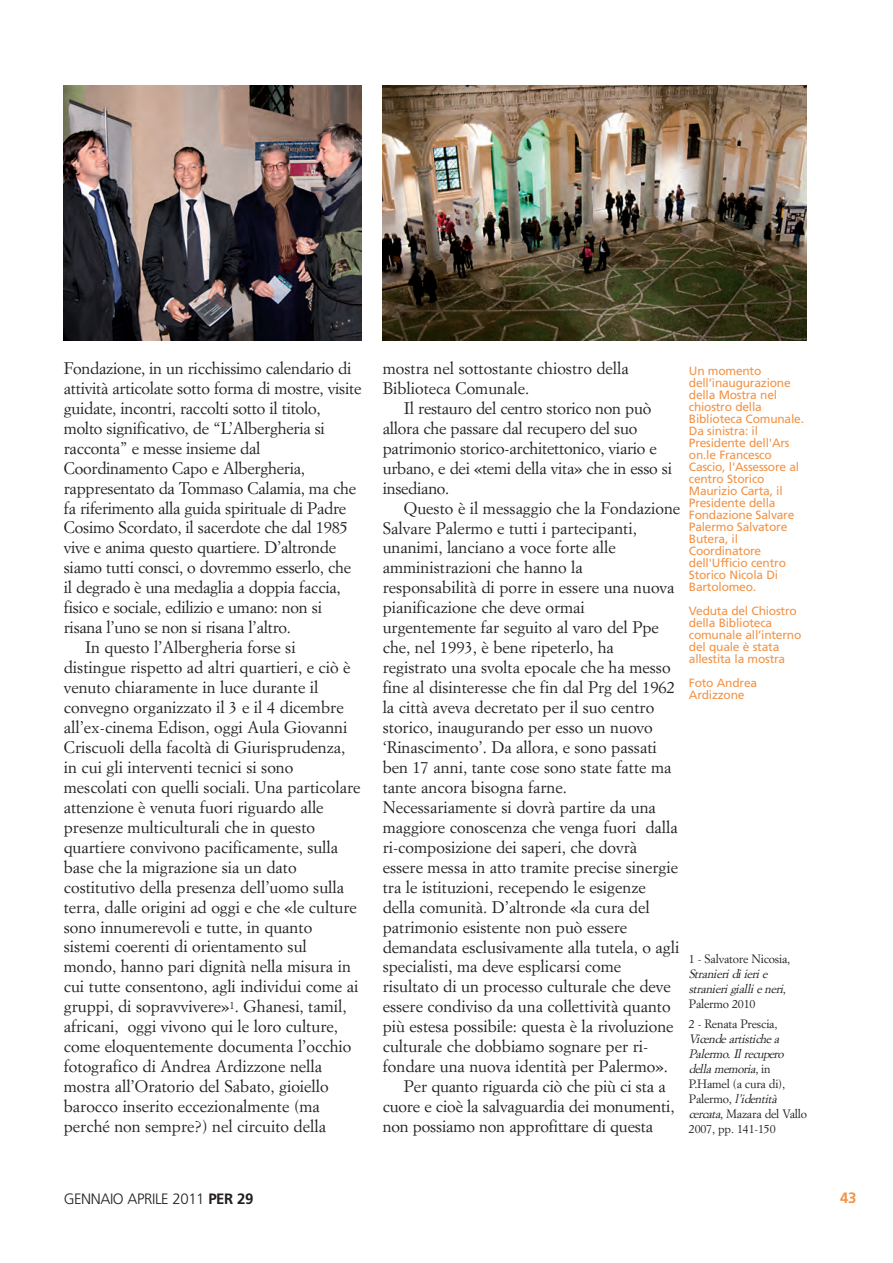
<style>
.page{position:relative;width:893px;height:1263px;background:#fff}
.page>*{position:absolute;margin:0;border:0;box-sizing:border-box;transform-origin:0 0}
.t1{font:16.5px/20px "Simoncini Garamond";color:#231f20}
.t2{font:300 15px "Frutiger";letter-spacing:-.03em;color:#231f20}
.t3{font:700 15px "Frutiger";color:#f29347}
.t4{font:12px/12px "Frutiger";letter-spacing:-.015em;color:#f29347}
.t5{font:italic 12px/15px "Simoncini Garamond";color:#231f20}
.t6{font:12px "Simoncini Garamond";letter-spacing:-.015em;color:#231f20}
.s1{font-style:normal}
.s2{font-weight:700}
</style>
<div class="page">
<img style="left:383px;top:85px;width:423px;height:255px">
<img style="left:64px;top:85px;width:297px;height:255px">
<p class="t1" style="left:64px;top:359px;width:289px">Fondazione, in un ricchissimo calendario di</p>
<p class="t1" style="left:64px;top:379px;width:299px">attività articolate sotto forma di mostre, visite</p>
<p class="t1" style="left:64px;top:399px;width:258px">guidate, incontri, raccolti sotto il titolo,</p>
<p class="t1" style="left:64px;top:419px;width:263px">molto significativo, de “L’Albergheria si</p>
<p class="t1" style="left:64px;top:439px;width:198px">racconta” e messe insieme dal</p>
<p class="t1" style="left:64px;top:459px;width:243px">Coordinamento Capo e Albergheria,</p>
<p class="t1" style="left:64px;top:479px;width:294px">rappresentato da Tommaso Calamia, ma che</p>
<p class="t1" style="left:64px;top:499px;width:284px">fa riferimento alla guida spirituale di Padre</p>
<p class="t1" style="left:64px;top:519px;width:286px">Cosimo Scordato, il sacerdote che dal 1985</p>
<p class="t1" style="left:64px;top:539px;width:274px">vive e anima questo quartiere. D’altronde</p>
<p class="t1" style="left:64px;top:559px;width:289px">siamo tutti consci, o dovremmo esserlo, che</p>
<p class="t1" style="left:64px;top:579px;width:278px">il degrado è una medaglia a doppia faccia,</p>
<p class="t1" style="left:64px;top:599px;width:260px">fisico e sociale, edilizio e umano: non si</p>
<p class="t1" style="left:64px;top:619px;width:229px">risana l’uno se non si risana l’altro.</p>
<p class="t1" style="left:85px;top:639px;width:212px">In questo l’Albergheria forse si</p>
<p class="t1" style="left:64px;top:659px;width:288px">distingue rispetto ad altri quartieri, e ciò è</p>
<p class="t1" style="left:64px;top:678px;width:256px">venuto chiaramente in luce durante il</p>
<p class="t1" style="left:64px;top:698px;width:281px">convegno organizzato il 3 e il 4 dicembre</p>
<p class="t1" style="left:64px;top:718px;width:285px">all’ex-cinema Edison, oggi Aula Giovanni</p>
<p class="t1" style="left:64px;top:738px;width:283px">Criscuoli della facoltà di Giurisprudenza,</p>
<p class="t1" style="left:64px;top:758px;width:231px">in cui gli interventi tecnici si sono</p>
<p class="t1" style="left:64px;top:778px;width:298px">mescolati con quelli sociali. Una particolare</p>
<p class="t1" style="left:64px;top:798px;width:261px">attenzione è venuta fuori riguardo alle</p>
<p class="t1" style="left:64px;top:818px;width:253px">presenze multiculturali che in questo</p>
<p class="t1" style="left:64px;top:838px;width:276px">quartiere convivono pacificamente, sulla</p>
<p class="t1" style="left:64px;top:858px;width:234px">base che la migrazione sia un dato</p>
<p class="t1" style="left:64px;top:878px;width:282px">costitutivo della presenza dell’uomo sulla</p>
<p class="t1" style="left:64px;top:898px;width:295px">terra, dalle origini ad oggi e che «le culture</p>
<p class="t1" style="left:64px;top:918px;width:250px">sono innumerevoli e tutte, in quanto</p>
<p class="t1" style="left:64px;top:938px;width:245px">sistemi coerenti di orientamento sul</p>
<p class="t1" style="left:64px;top:958px;width:289px">mondo, hanno pari dignità nella misura in</p>
<p class="t1" style="left:64px;top:978px;width:296px">cui tutte consentono, agli individui come ai</p>
<p class="t1" style="left:64px;top:998px;width:284px">gruppi, di sopravvivere»<sup>1</sup>. Ghanesi, tamil,</p>
<p class="t1" style="left:64px;top:1017px;width:276px">africani, oggi vivono qui le loro culture,</p>
<p class="t1" style="left:64px;top:1037px;width:289px">come eloquentemente documenta l’occhio</p>
<p class="t1" style="left:64px;top:1057px;width:260px">fotografico di Andrea Ardizzone nella</p>
<p class="t1" style="left:64px;top:1077px;width:266px">mostra all’Oratorio del Sabato, gioiello</p>
<p class="t1" style="left:64px;top:1097px;width:258px">barocco inserito eccezionalmente (ma</p>
<p class="t1" style="left:64px;top:1117px;width:264px">perché non sempre?) nel circuito della</p>
<p class="t1" style="left:383px;top:359px;width:248px">mostra nel sottostante chiostro della<br>Biblioteca Comunale.</p>
<p class="t1" style="left:383px;top:399px;width:291px;text-indent:21px">Il restauro del centro storico non può allora che passare dal recupero del suo patrimonio storico-architettonico, viario e urbano, e dei «temi della vita» che in esso si insediano.</p>
<p class="t1" style="left:404px;top:499px;width:278px">Questo è il messaggio che la Fondazione</p>
<p class="t1" style="left:383px;top:519px;width:256px">Salvare Palermo e tutti i partecipanti,</p>
<p class="t1" style="left:383px;top:539px;width:235px">unanimi, lanciano a voce forte alle</p>
<p class="t1" style="left:383px;top:559px;width:202px">amministrazioni che hanno la</p>
<p class="t1" style="left:383px;top:579px;width:293px">responsabilità di porre in essere una nuova</p>
<p class="t1" style="left:383px;top:599px;width:204px">pianificazione che deve ormai</p>
<p class="t1" style="left:383px;top:619px;width:278px">urgentemente far seguito al varo del Ppe</p>
<p class="t1" style="left:383px;top:639px;width:233px">che, nel 1993, è bene ripeterlo, ha</p>
<p class="t1" style="left:383px;top:659px;width:289px">registrato una svolta epocale che ha messo</p>
<p class="t1" style="left:383px;top:679px;width:294px">fine al disinteresse che fin dal Prg del 1962</p>
<p class="t1" style="left:383px;top:698px;width:273px">la città aveva decretato per il suo centro</p>
<p class="t1" style="left:383px;top:718px;width:272px">storico, inaugurando per esso un nuovo</p>
<p class="t1" style="left:383px;top:738px;width:276px">‘Rinascimento’. Da allora, e sono passati</p>
<p class="t1" style="left:383px;top:758px;width:290px">ben 17 anni, tante cose sono state fatte ma</p>
<p class="t1" style="left:383px;top:778px;width:186px">tante ancora bisogna farne.</p>
<p class="t1" style="left:383px;top:798px;width:275px">Necessariamente si dovrà partire da una</p>
<p class="t1" style="left:383px;top:818px;width:297px">maggiore conoscenza che venga fuori dalla</p>
<p class="t1" style="left:383px;top:838px;width:256px">ri-composizione dei saperi, che dovrà</p>
<p class="t1" style="left:383px;top:858px;width:297px">essere messa in atto tramite precise sinergie</p>
<p class="t1" style="left:383px;top:878px;width:265px">tra le istituzioni, recependo le esigenze</p>
<p class="t1" style="left:383px;top:898px;width:269px">della comunità. D’altronde «la cura del</p>
<p class="t1" style="left:383px;top:918px;width:246px">patrimonio esistente non può essere</p>
<p class="t1" style="left:383px;top:938px;width:298px">demandata esclusivamente alla tutela, o agli</p>
<p class="t1" style="left:383px;top:958px;width:240px">specialisti, ma deve esplicarsi come</p>
<p class="t1" style="left:383px;top:978px;width:290px">risultato di un processo culturale che deve</p>
<p class="t1" style="left:383px;top:998px;width:289px">essere condiviso da una collettività quanto</p>
<p class="t1" style="left:383px;top:1018px;width:292px">più estesa possibile: questa è la rivoluzione</p>
<p class="t1" style="left:383px;top:1038px;width:267px">culturale che dobbiamo sognare per ri-</p>
<p class="t1" style="left:383px;top:1058px;width:287px">fondare una nuova identità per Palermo».</p>
<p class="t1" style="left:404px;top:1078px;width:263px">Per quanto riguarda ciò che più ci sta a</p>
<p class="t1" style="left:383px;top:1097px;width:293px">cuore e cioè la salvaguardia dei monumenti,</p>
<p class="t1" style="left:383px;top:1117px;width:272px">non possiamo non approfittare di questa</p>
<p class="t4" style="left:689px;top:365px;width:117px">Un momento dell’inaugurazione della Mostra nel chiostro della<br>Biblioteca Comunale.<br>Da sinistra: il<br>Presidente dell'Ars on.le Francesco<br>Cascio, l'Assessore al centro Storico<br>Maurizio Carta, il<br>Presidente della<br>Fondazione Salvare<br>Palermo Salvatore<br>Butera, il<br>Coordinatore dell'Ufficio centro<br>Storico Nicola Di<br>Bartolomeo.</p>
<p class="t4" style="left:689px;top:605px;width:114px">Veduta del Chiostro della Biblioteca comunale all’interno del quale è stata allestita la mostra</p>
<p class="t4" style="left:689px;top:677px;width:70px">Foto Andrea<br>Ardizzone</p>
<p class="t6" style="left:689px;top:954px;width:103px">1 - Salvatore Nicosia,</p>
<p class="t5" style="left:689px;top:968px;width:98px">Stranieridiierie stranierigiallieneri<span class="s1">,<br>Palermo 2010</span></p>
<p class="t6" style="left:689px;top:1018px;width:90px">2 - Renata Prescia,</p>
<p class="t5" style="left:689px;top:1032px;width:120px">Vicendeartistichea<br>Palermo.Ilrecupero della memoria<span class="s1">, i n<br>P.Hamel (a cura di),<br>P a l e r m o ,</span> l’identità cercata<span class="s1">, Mazara del Vallo<br>2007, pp. 141-150</span></p>
<p class="t2" style="left:64px;top:1192px;width:191px">GENNAIO APRILE 2011 <span class="s2">PER 29</span></p>
<p class="t3" style="left:840px;top:1192px;width:18px">43</p>
</div>
